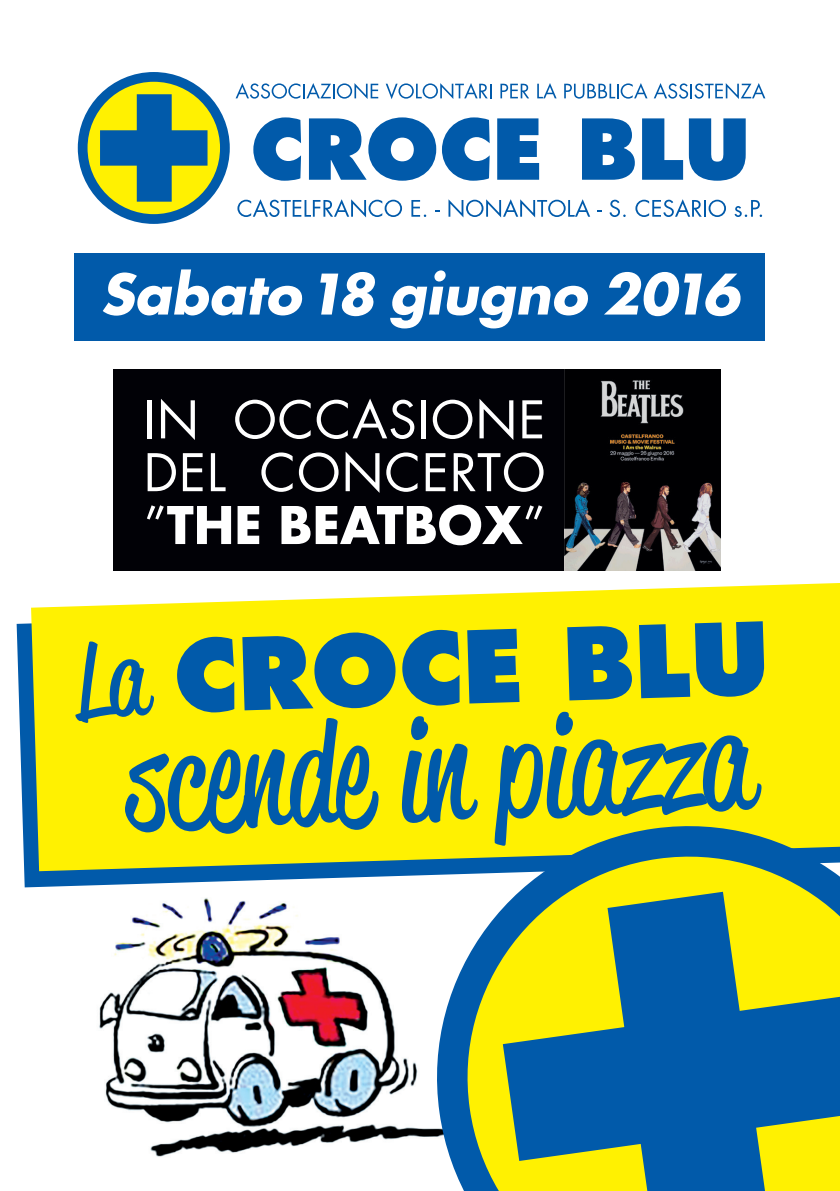
<style>
.page{position:relative;width:840px;height:1191px;background:#fff}
.page>*{position:absolute;margin:0;border:0;box-sizing:border-box;transform-origin:0 0}
.t1{font:135.8px "Reklame Script";color:#015aaa}
.t2{font:800 97.2px "Futura";color:#015aaa}
.t3{font:italic 700 54.4px "Futura";color:#fff}
.t4{font:50.4px/52.8px "Futura";letter-spacing:.02em;color:#fff;text-align:justify}
.s1{font-weight:700}
.s2{font-family:"Reklame Script";font-weight:400;font-size:102.6px}
</style>
<div class="page">
<div style="left:31px;top:583px;width:808px;height:288px;background:#fff101"></div>
<img style="left:52px;top:871px;width:368px;height:286px">
<div style="left:78px;top:72px;width:152px;height:152px;background:#015aaa;border-radius:50%"></div>
<div style="left:87px;top:82px;width:133px;height:132px;background:#fff101;border-radius:50%"></div>
<svg style="left:100px;top:94px;width:107px;height:108px"></svg>
<svg style="left:237px;top:199px;width:165px;height:18px"></svg>
<svg style="left:411px;top:200px;width:15px;height:17px"></svg>
<svg style="left:448px;top:199px;width:142px;height:18px"></svg>
<svg style="left:609px;top:200px;width:16px;height:17px"></svg>
<svg style="left:635px;top:199px;width:90px;height:18px"></svg>
<svg style="left:734px;top:200px;width:27px;height:17px"></svg>
<svg style="left:253px;top:117px;width:48px;height:64px"></svg>
<svg style="left:309px;top:117px;width:180px;height:64px"></svg>
<svg style="left:497px;top:118px;width:42px;height:62px;background:#1f6db4"></svg>
<svg style="left:582px;top:118px;width:52px;height:62px;background:#2571b6"></svg>
<svg style="left:642px;top:118px;width:40px;height:62px"></svg>
<svg style="left:688px;top:118px;width:57px;height:63px"></svg>
<svg style="left:235px;top:83px;width:143px;height:16px"></svg>
<svg style="left:385px;top:83px;width:106px;height:16px"></svg>
<svg style="left:500px;top:84px;width:29px;height:14px"></svg>
<svg style="left:537px;top:83px;width:19px;height:15px"></svg>
<svg style="left:564px;top:83px;width:83px;height:16px"></svg>
<svg style="left:653px;top:83px;width:112px;height:16px"></svg>
<div style="left:75px;top:253px;width:690px;height:87px;background:#015aaa"></div>
<div style="left:113px;top:369px;width:607px;height:201px;background:#010106"></div>
<img style="left:564px;top:369px;width:156px;height:201px">
<svg style="left:420px;top:809px;width:419px;height:354px;fill:#fff101"></svg>
<svg style="left:452px;top:842px;width:387px;height:349px;background:#85aa72"></svg>
<svg style="left:502px;top:891px;width:337px;height:300px;background:#639469"></svg>
<p class="t3" style="left:100px;top:258px;width:640px">Sabato 18 giugno 2016</p>
<p class="t4" style="left:144px;top:394px;width:403px">IN OCCASIONE DEL CONCERTO ”<span class="s1">THE BEATBOX</span>”</p>
<h2 class="t2" style="left:74px;top:619px;width:694px;rotate:-2deg"><span class="s2">La</span> CROCE BLU</h2>
<h1 class="t1" style="left:123px;top:689px;width:627px;rotate:-2deg">scende in piazza</h1>
</div>
